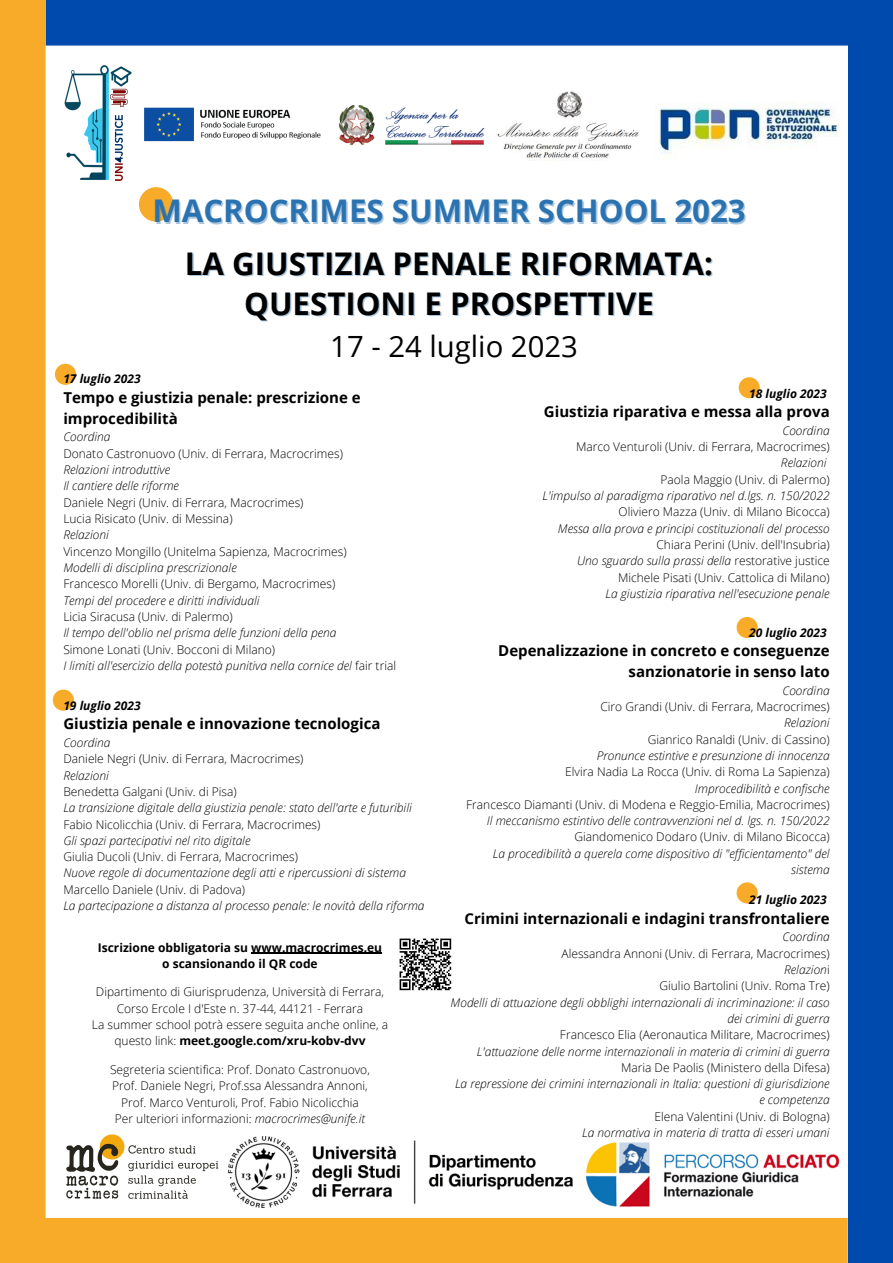
<style>
.page{position:relative;width:893px;height:1263px;background:#fff}
.page>*{position:absolute;margin:0;border:0;box-sizing:border-box;transform-origin:0 0}
.t1{font:700 31.2px/39.6px "Open Sans";color:#000;text-align:center}
.t2{font:700 31.2px "Open Sans";color:#2b72b0}
.t3{font:29.25px "Open Sans";color:#000}
.t4{font:700 15px/20.9px "Open Sans";color:#000}
.t5{font:300 12px/16.4px "Open Sans";color:#000;text-align:center}
.t6{font:italic 300 12px/16.4px "Open Sans";color:#000;text-align:right}
.t7{font:700 12px/16.4px "Open Sans";color:#000;text-align:center}
.t8{font:italic 700 12px "Open Sans";color:#000}
.s1{font-style:normal}
.s2{font-weight:700}
.s3{font-style:italic}
</style>
<div class="page">
<div style="left:46px;top:0;width:825px;height:46px;background:#004aad"></div>
<div style="left:0;top:1218px;width:847px;height:45px;background:#f7ab28"></div>
<div style="left:848px;top:0;width:45px;height:1263px;background:#004aad"></div>
<div style="left:0;top:0;width:46px;height:1241px;background:#f7ab28"></div>
<img style="left:228px;top:1136px;width:344px;height:72px">
<img style="left:585px;top:1142px;width:255px;height:65px">
<div style="left:139px;top:187px;width:34px;height:35px;background:#f7ab28;border-radius:50%"></div>
<div style="left:738px;top:377px;width:22px;height:21px;background:#f7ab28;border-radius:50%"></div>
<img style="left:66px;top:1134px;width:153px;height:65px">
<div style="left:55px;top:364px;width:21px;height:21px;background:#f7ab28;border-radius:50%"></div>
<div style="left:53px;top:689px;width:21px;height:22px;background:#f7ab28;border-radius:50%"></div>
<div style="left:736px;top:617px;width:21px;height:21px;background:#f7ab28;border-radius:50%"></div>
<img style="left:64px;top:65px;width:68px;height:116px">
<img style="left:144px;top:107px;width:177px;height:35px">
<img style="left:497px;top:91px;width:142px;height:70px">
<img style="left:655px;top:102px;width:185px;height:52px">
<img style="left:338px;top:104px;width:147px;height:42px">
<div style="left:736px;top:882px;width:21px;height:21px;background:#f7ab28;border-radius:50%"></div>
<img style="left:399px;top:938px;width:53px;height:53px">
<hr style="left:251px;top:953px;width:131px;height:1px;background:#000">
<p class="t2" style="left:152px;top:189px;width:595px">MACROCRIMES SUMMER SCHOOL 2023</p>
<p class="t1" style="left:185px;top:243px;width:529px">LA GIUSTIZIA PENALE RIFORMATA:<br>QUESTIONI E PROSPETTIVE</p>
<p class="t3" style="left:330px;top:326px;width:249px">17 - 24 luglio 2023</p>
<p class="t8" style="left:63px;top:370px;width:79px">17 luglio 2023</p>
<p class="t4" style="left:63px;top:387px;width:299px">Tempo e giustizia penale: prescrizione e improcedibilità</p>
<p class="t6" style="left:63px;top:428px;width:49px">Coordina</p>
<p class="t5" style="left:63px;top:445px;width:281px">Donato Castronuovo (Univ. di Ferrara, Macrocrimes)</p>
<p class="t6" style="left:63px;top:461px;width:108px">Relazioni introduttive</p>
<p class="t6" style="left:63px;top:477px;width:117px">Il cantiere delle riforme</p>
<p class="t5" style="left:63px;top:494px;width:242px">Daniele Negri (Univ. di Ferrara, Macrocrimes)</p>
<p class="t5" style="left:63px;top:510px;width:171px">Lucia Risicato (Univ. di Messina)</p>
<p class="t6" style="left:63px;top:526px;width:47px">Relazioni</p>
<p class="t5" style="left:63px;top:543px;width:285px">Vincenzo Mongillo (Unitelma Sapienza, Macrocrimes)</p>
<p class="t6" style="left:63px;top:559px;width:175px">Modelli di disciplina prescrizionale</p>
<p class="t5" style="left:63px;top:575px;width:273px">Francesco Morelli (Univ. di Bergamo, Macrocrimes)</p>
<p class="t6" style="left:63px;top:592px;width:198px">Tempi del procedere e diritti individuali</p>
<p class="t5" style="left:63px;top:608px;width:171px">Licia Siracusa (Univ. di Palermo)</p>
<p class="t6" style="left:63px;top:624px;width:275px">Il tempo dell'oblio nel prisma delle funzioni della pena</p>
<p class="t5" style="left:63px;top:641px;width:213px">Simone Lonati (Univ. Bocconi di Milano)</p>
<p class="t6" style="left:63px;top:657px;width:334px">I limiti all'esercizio della potestà punitiva nella cornice del <span class="s1">fair trial</span></p>
<p class="t8" style="left:63px;top:697px;width:79px">19 luglio 2023</p>
<p class="t4" style="left:63px;top:713px;width:318px">Giustizia penale e innovazione tecnologica</p>
<p class="t6" style="left:63px;top:734px;width:49px">Coordina</p>
<p class="t5" style="left:63px;top:750px;width:242px">Daniele Negri (Univ. di Ferrara, Macrocrimes)</p>
<p class="t6" style="left:63px;top:767px;width:47px">Relazioni</p>
<p class="t5" style="left:63px;top:783px;width:175px">Benedetta Galgani (Univ. di Pisa)</p>
<p class="t6" style="left:63px;top:799px;width:350px">La transizione digitale della giustizia penale: stato dell'arte e futuribili</p>
<p class="t5" style="left:63px;top:816px;width:259px">Fabio Nicolicchia (Univ. di Ferrara, Macrocrimes)</p>
<p class="t6" style="left:63px;top:832px;width:189px">Gli spazi partecipativi nel rito digitale</p>
<p class="t5" style="left:63px;top:848px;width:236px">Giulia Ducoli (Univ. di Ferrara, Macrocrimes)</p>
<p class="t6" style="left:63px;top:865px;width:344px">Nuove regole di documentazione degli atti e ripercussioni di sistema</p>
<p class="t5" style="left:63px;top:881px;width:183px">Marcello Daniele (Univ. di Padova)</p>
<p class="t6" style="left:63px;top:897px;width:363px">La partecipazione a distanza al processo penale: le novità della riforma</p>
<p class="t7" style="left:98px;top:939px;width:286px">Iscrizione obbligatoria su www.macrocrimes.eu o scansionando il QR code</p>
<p class="t5" style="left:96px;top:983px;width:290px">Dipartimento di Giurisprudenza, Università di Ferrara,</p>
<p class="t5" style="left:117px;top:1000px;width:248px">Corso Ercole I d'Este n. 37-44, 44121 - Ferrara</p>
<p class="t5" style="left:92px;top:1016px;width:298px">La summer school potrà essere seguita anche online, a questo link: <span class="s2">meet.google.com/xru-kobv-dvv</span></p>
<p class="t5" style="left:110px;top:1061px;width:261px">Segreteria scientifica: Prof. Donato Castronuovo,<br>Prof. Daniele Negri, Prof.ssa Alessandra Annoni,<br>Prof. Marco Venturoli, Prof. Fabio Nicolicchia</p>
<p class="t5" style="left:115px;top:1110px;width:252px">Per ulteriori informazioni: <span class="s3">macrocrimes@unife.it</span></p>
<p class="t8" style="left:749px;top:385px;width:79px">18 luglio 2023</p>
<p class="t4" style="left:544px;top:401px;width:287px">Giustizia riparativa e messa alla prova</p>
<p class="t6" style="left:782px;top:422px;width:49px">Coordina</p>
<p class="t5" style="left:576px;top:438px;width:255px">Marco Venturoli (Univ. di Ferrara, Macrocrimes)</p>
<p class="t6" style="left:781px;top:454px;width:47px">Relazioni</p>
<p class="t5" style="left:660px;top:471px;width:171px">Paola Maggio (Univ. di Palermo)</p>
<p class="t6" style="left:542px;top:487px;width:289px">L'impulso al paradigma riparativo nel d.lgs. n. 150/2022</p>
<p class="t5" style="left:618px;top:503px;width:212px">Oliviero Mazza (Univ. di Milano Bicocca)</p>
<p class="t6" style="left:558px;top:520px;width:273px">Messa alla prova e principi costituzionali del processo</p>
<p class="t5" style="left:656px;top:536px;width:175px">Chiara Perini (Univ. dell'Insubria)</p>
<p class="t6" style="left:577px;top:552px;width:254px">Uno sguardo sulla prassi della <span class="s1">restorative justice</span></p>
<p class="t5" style="left:618px;top:569px;width:213px">Michele Pisati (Univ. Cattolica di Milano)</p>
<p class="t6" style="left:605px;top:585px;width:226px">La giustizia riparativa nell'esecuzione penale</p>
<p class="t8" style="left:749px;top:624px;width:79px">20 luglio 2023</p>
<p class="t4" style="left:498px;top:640px;width:333px;text-align:right">Depenalizzazione in concreto e conseguenze sanzionatorie in senso lato</p>
<p class="t6" style="left:782px;top:682px;width:49px">Coordina</p>
<p class="t5" style="left:600px;top:698px;width:231px">Ciro Grandi (Univ. di Ferrara, Macrocrimes)</p>
<p class="t6" style="left:784px;top:714px;width:47px">Relazioni</p>
<p class="t5" style="left:648px;top:731px;width:183px">Gianrico Ranaldi (Univ. di Cassino)</p>
<p class="t6" style="left:597px;top:747px;width:234px">Pronunce estintive e presunzione di innocenza</p>
<p class="t5" style="left:565px;top:763px;width:266px">Elvira Nadia La Rocca (Univ. di Roma La Sapienza)</p>
<p class="t6" style="left:695px;top:780px;width:136px">Improcedibilità e confische</p>
<p class="t5" style="left:466px;top:796px;width:365px">Francesco Diamanti (Univ. di Modena e Reggio-Emilia, Macrocrimes)</p>
<p class="t6" style="left:487px;top:812px;width:344px">Il meccanismo estintivo delle contravvenzioni nel d. lgs. n. 150/2022</p>
<p class="t5" style="left:574px;top:829px;width:257px">Giandomenico Dodaro (Univ. di Milano Bicocca)</p>
<p class="t6" style="left:493px;top:845px;width:338px">La procedibilità a querela come dispositivo di "efficientamento" del sistema</p>
<p class="t8" style="left:749px;top:891px;width:79px">21 luglio 2023</p>
<p class="t4" style="left:464px;top:907px;width:367px">Crimini internazionali e indagini transfrontaliere</p>
<p class="t6" style="left:782px;top:928px;width:49px">Coordina</p>
<p class="t5" style="left:561px;top:945px;width:270px">Alessandra Annoni (Univ. di Ferrara, Macrocrimes)</p>
<p class="t6" style="left:784px;top:961px;width:47px">Relazion<span class="s1">i</span></p>
<p class="t5" style="left:659px;top:977px;width:172px">Giulio Bartolini (Univ. Roma Tre)</p>
<p class="t6" style="left:450px;top:994px;width:380px">Modelli di attuazione degli obblighi internazionali di incriminazione: il caso dei crimini di guerra</p>
<p class="t5" style="left:560px;top:1026px;width:271px">Francesco Elia (Aeronautica Militare, Macrocrimes)</p>
<p class="t6" style="left:477px;top:1043px;width:354px">L'attuazione delle norme internazionali in materia di crimini di guerra</p>
<p class="t5" style="left:621px;top:1059px;width:210px">Maria De Paolis (Ministero della Difesa)</p>
<p class="t6" style="left:455px;top:1075px;width:376px">La repressione dei crimini internazionali in Italia: questioni di giurisdizione e competenza</p>
<p class="t5" style="left:654px;top:1108px;width:177px">Elena Valentini (Univ. di Bologna)</p>
<p class="t6" style="left:582px;top:1124px;width:249px">La normativa in materia di tratta di esseri umani</p>
</div>
